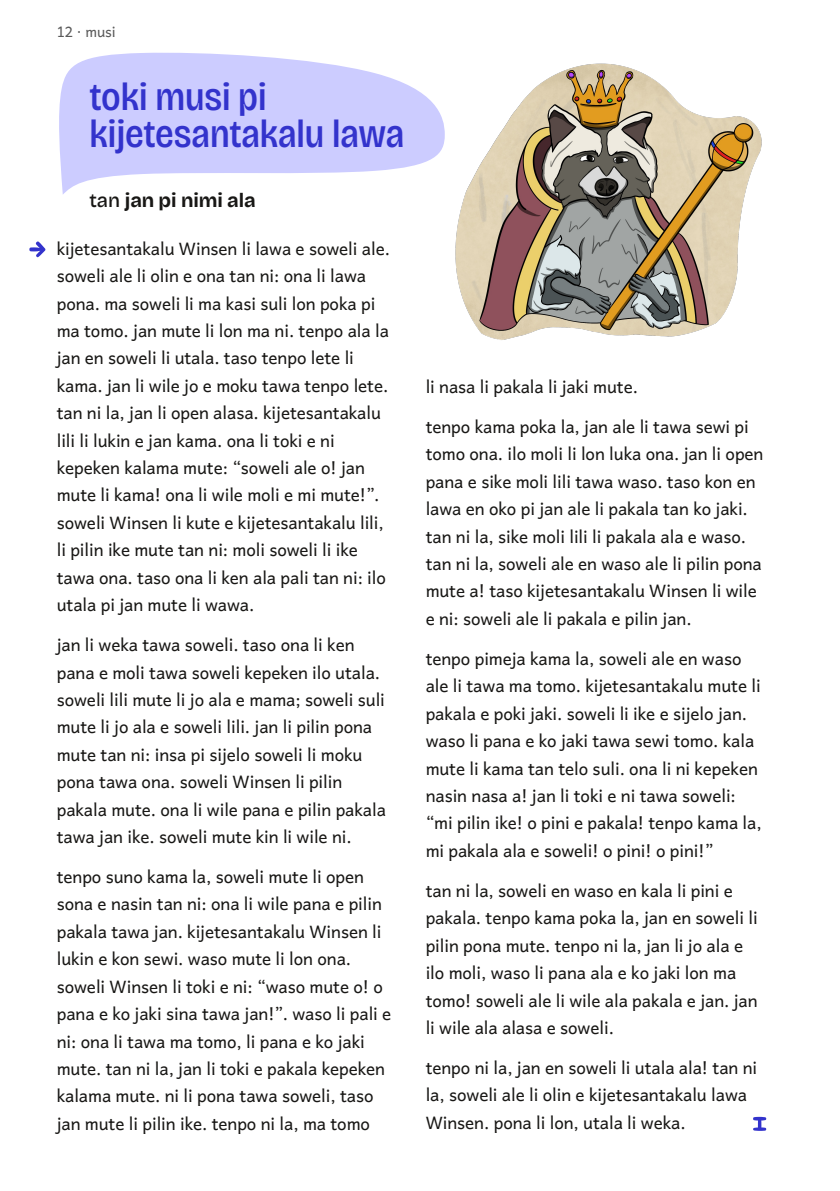
<style>
.page{position:relative;width:840px;height:1191px;background:#fff}
.page>*{position:absolute;margin:0;border:0;box-sizing:border-box;transform-origin:0 0}
.t1{font:500 semi-condensed 39.6px/36.8px "Bricolage Grotesque 48 pt";letter-spacing:-.005em;color:#33c}
.t2{font:700 19.8px "Bricolage Grotesque";letter-spacing:-.005em;color:#181715}
.t3{font:17px/27.4px "Andika";letter-spacing:-.005em;color:#181715}
.t4{font:14.2px "Andika";letter-spacing:-.005em;color:#5a5a5a}
.s1{font-weight:500}
</style>
<div class="page">
<svg style="left:59px;top:52px;width:366px;height:142px;fill:#ccf"></svg>
<img style="left:425px;top:63px;width:337px;height:277px">
<svg style="left:29px;top:241px;width:16px;height:16px"></svg>
<svg style="left:753px;top:1116px;width:12px;height:14px"></svg>
<p class="t4" style="left:57px;top:19px;width:60px">12 · musi</p>
<h1 class="t1" style="left:89px;top:79px;width:316px">toki musi pi kijetesantakalu lawa</h1>
<p class="t2" style="left:89px;top:189px;width:167px"><span class="s1">tan</span> jan pi nimi ala</p>
<p class="t3" style="left:57px;top:234px;width:334px">kijetesantakalu Winsen li lawa e soweli ale. soweli ale li olin e ona tan ni: ona li lawa pona. ma soweli li ma kasi suli lon poka pi ma tomo. jan mute li lon ma ni. tenpo ala la jan en soweli li utala. taso tenpo lete li kama. jan li wile jo e moku tawa tenpo lete. tan ni la, jan li open alasa. kijetesantakalu lili li lukin e jan kama. ona li toki e ni kepeken kalama mute: “soweli ale o! jan mute li kama! ona li wile moli e mi mute!”. soweli Winsen li kute e kijetesantakalu lili, li pilin ike mute tan ni: moli soweli li ike tawa ona. taso ona li ken ala pali tan ni: ilo utala pi jan mute li wawa.</p>
<p class="t3" style="left:57px;top:630px;width:330px">jan li weka tawa soweli. taso ona li ken pana e moli tawa soweli kepeken ilo utala. soweli lili mute li jo ala e mama; soweli suli mute li jo ala e soweli lili. jan li pilin pona mute tan ni: insa pi sijelo soweli li moku pona tawa ona. soweli Winsen li pilin pakala mute. ona li wile pana e pilin pakala tawa jan ike. soweli mute kin li wile ni.</p>
<p class="t3" style="left:57px;top:862px;width:336px">tenpo suno kama la, soweli mute li open sona e nasin tan ni: ona li wile pana e pilin pakala tawa jan. kijetesantakalu Winsen li lukin e kon sewi. waso mute li lon ona. soweli Winsen li toki e ni: “waso mute o! o pana e ko jaki sina tawa jan!”. waso li pali e ni: ona li tawa ma tomo, li pana e ko jaki mute. tan ni la, jan li toki e pakala kepeken kalama mute. ni li pona tawa soweli, taso jan mute li pilin ike. tenpo ni la, ma tomo</p>
<p class="t3" style="left:425px;top:372px;width:214px">li nasa li pakala li jaki mute.</p>
<p class="t3" style="left:425px;top:412px;width:339px">tenpo kama poka la, jan ale li tawa sewi pi tomo ona. ilo moli li lon luka ona. jan li open pana e sike moli lili tawa waso. taso kon en lawa en oko pi jan ale li pakala tan ko jaki. tan ni la, sike moli lili li pakala ala e waso. tan ni la, soweli ale en waso ale li pilin pona mute a! taso kijetesantakalu Winsen li wile e ni: soweli ale li pakala e pilin jan.</p>
<p class="t3" style="left:425px;top:644px;width:337px">tenpo pimeja kama la, soweli ale en waso ale li tawa ma tomo. kijetesantakalu mute li pakala e poki jaki. soweli li ike e sijelo jan. waso li pana e ko jaki tawa sewi tomo. kala mute li kama tan telo suli. ona li ni kepeken nasin nasa a! jan li toki e ni tawa soweli: “mi pilin ike! o pini e pakala! tenpo kama la, mi pakala ala e soweli! o pini! o pini!”</p>
<p class="t3" style="left:425px;top:876px;width:333px">tan ni la, soweli en waso en kala li pini e pakala. tenpo kama poka la, jan en soweli li pilin pona mute. tenpo ni la, jan li jo ala e ilo moli, waso li pana ala e ko jaki lon ma tomo! soweli ale li wile ala pakala e jan. jan li wile ala alasa e soweli.</p>
<p class="t3" style="left:425px;top:1053px;width:333px">tenpo ni la, jan en soweli li utala ala! tan ni la, soweli ale li olin e kijetesantakalu lawa<br>Winsen. pona li lon, utala li weka.</p>
</div>
